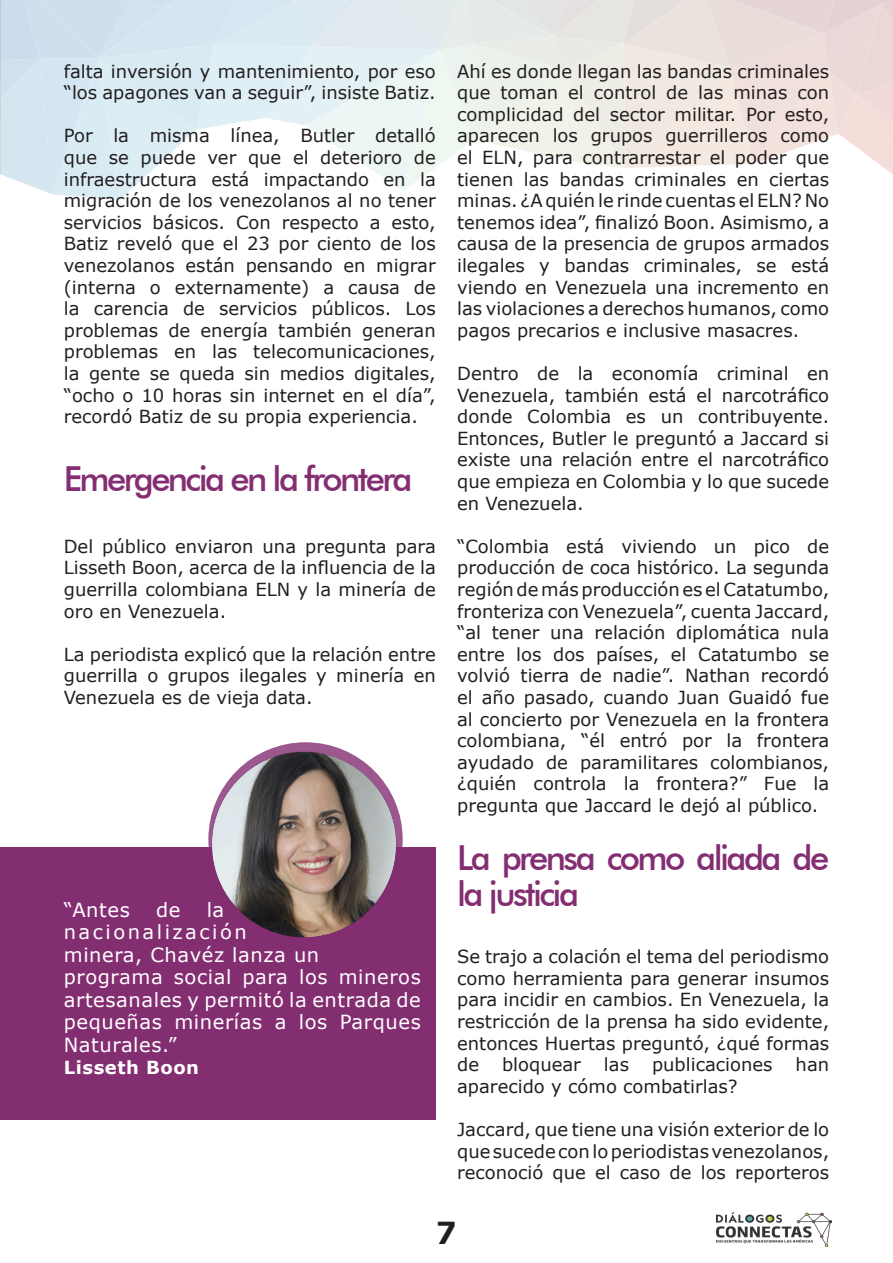
<style>
.page{position:relative;width:893px;height:1263px;background:#fff}
.page>*{position:absolute;margin:0;border:0;box-sizing:border-box;transform-origin:0 0}
.t1{font:500 34.5px/36px "Futura BT";letter-spacing:-.075em;color:#842e72}
.t2{font:700 30px "Soho Gothic Pro";color:#231f20}
.t3{font:19.5px/22.5px "Verdana";letter-spacing:.03em;color:#fff}
.texto{font:18px/21.6px "Verdana";color:#231f20;text-align:justify}
.t4{font:700 18px "Verdana";letter-spacing:.03em;color:#fff}
</style>
<div class="page">
<svg style="left:0;top:0;width:893px;height:200px"></svg>
<img style="left:716px;top:1212px;width:115px;height:34px">
<div style="left:0;top:847px;width:436px;height:272px;background:#842e72"></div>
<img style="left:208px;top:744px;width:195px;height:194px">
<p class="texto" style="left:64px;top:60px;width:374px">falta inversión y mantenimiento, por eso “los apagones van a seguir”, insiste Batiz.</p>
<p class="texto" style="left:64px;top:125px;width:374px">Por la misma línea, Butler detalló que se puede ver que el deterioro de infraestructura está impactando en la migración de los venezolanos al no tener servicios básicos. Con respecto a esto, Batiz reveló que el 23 por ciento de los venezolanos están pensando en migrar (interna o externamente) a causa de la carencia de servicios públicos. Los problemas de energía también generan problemas en las telecomunicaciones, la gente se queda sin medios digitales, “ocho o 10 horas sin internet en el día”, recordó Batiz de su propia experiencia.</p>
<p class="t1" style="left:64px;top:461px;width:350px">Emergencia en la frontera</p>
<p class="texto" style="left:64px;top:535px;width:374px">Del público enviaron una pregunta para Lisseth Boon, acerca de la influencia de la guerrilla colombiana ELN y la minería de oro en Venezuela.</p>
<p class="texto" style="left:64px;top:643px;width:374px">La periodista explicó que la relación entre guerrilla o grupos ilegales y minería en Venezuela es de vieja data.</p>
<p class="t3" style="left:64px;top:898px;width:68px">“Antes</p>
<p class="t3" style="left:156px;top:898px;width:26px">de</p>
<p class="t3" style="left:64px;top:898px;width:257px;text-indent:143px">la nacionalización minera, Chavéz lanza un</p>
<p class="t3" style="left:64px;top:966px;width:359px;text-align:justify">programa social para los mineros artesanales y permitó la entrada de pequeñas minerías a los Parques Naturales.”</p>
<p class="t4" style="left:64px;top:1055px;width:137px">Lisseth Boon</p>
<p class="texto" style="left:457px;top:60px;width:374px">Ahí es donde llegan las bandas criminales que toman el control de las minas con complicidad del sector militar. Por esto, aparecen los grupos guerrilleros como el ELN, para contrarrestar el poder que tienen las bandas criminales en ciertas minas. ¿A quién le rinde cuentas el ELN? No tenemos idea”, finalizó Boon. Asimismo, a causa de la presencia de grupos armados ilegales y bandas criminales, se está viendo en Venezuela una incremento en las violaciones a derechos humanos, como pagos precarios e inclusive masacres.</p>
<p class="texto" style="left:457px;top:362px;width:374px">Dentro de la economía criminal en Venezuela, también está el narcotráfico donde Colombia es un contribuyente.<br>Entonces, Butler le preguntó a Jaccard si existe una relación entre el narcotráfico que empieza en Colombia y lo que sucede en Venezuela.</p>
<p class="texto" style="left:457px;top:535px;width:374px">“Colombia está viviendo un pico de producción de coca histórico. La segunda región de más producción es el Catatumbo, fronteriza con Venezuela”, cuenta Jaccard, “al tener una relación diplomática nula entre los dos países, el Catatumbo se volvió tierra de nadie”. Nathan recordó el año pasado, cuando Juan Guaidó fue al concierto por Venezuela en la frontera colombiana, “él entró por la frontera ayudado de paramilitares colombianos, ¿quién controla la frontera?” Fue la pregunta que Jaccard le dejó al público.</p>
<p class="t1" style="left:457px;top:839px;width:374px">La prensa como aliada de la justicia</p>
<p class="texto" style="left:457px;top:946px;width:374px">Se trajo a colación el tema del periodismo como herramienta para generar insumos para incidir en cambios. En Venezuela, la restricción de la prensa ha sido evidente, entonces Huertas preguntó, ¿qué formas de</p>
<p class="texto" style="left:502px;top:1054px;width:80px">bloquear</p>
<p class="texto" style="left:604px;top:1054px;width:27px">las</p>
<p class="texto" style="left:652px;top:1054px;width:122px">publicaciones</p>
<p class="texto" style="left:796px;top:1054px;width:35px">han</p>
<p class="texto" style="left:457px;top:1075px;width:282px">aparecido y cómo combatirlas?</p>
<p class="texto" style="left:457px;top:1118px;width:374px">Jaccard, que tiene una visión exterior de lo que sucede con lo periodistas venezolanos, reconoció que el caso de los reporteros</p>
<h2 class="t2" style="left:437px;top:1209px;width:21px">7</h2>
</div>
